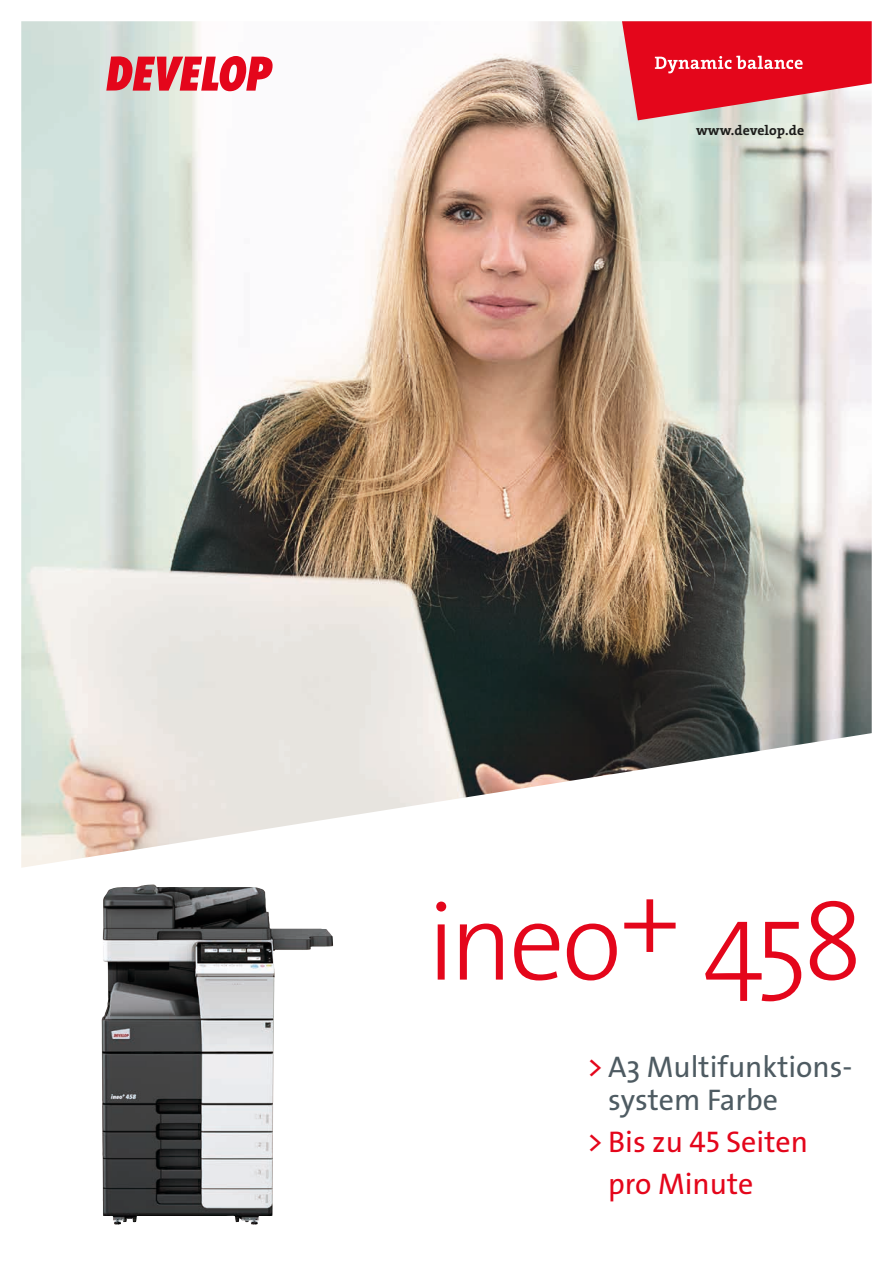
<style>
.page{position:relative;width:893px;height:1263px;background:#fff}
.page>*{position:absolute;margin:0;border:0;box-sizing:border-box;transform-origin:0 0}
.t1{font:111px "The Sans LP3 Lig";letter-spacing:-.045em;color:#e4061b}
.t2{font:30px/33px "The Sans LP5 Plain";color:#4e5b62}
.t3{font:30px/42px "The Sans LP5 Plain";color:#e4061b}
.t4{font:700 13.8px "The Serif";letter-spacing:.005em;color:#1d1d1b}
.s1{color:#e4061b}
</style>
<div class="page">
<img style="left:21px;top:21px;width:851px;height:847px">
<svg style="left:622px;top:21px;width:250px;height:99px;background:#e33b4a"></svg>
<svg style="left:106px;top:56px;width:167px;height:35px"></svg>
<img style="left:102px;top:884px;width:171px;height:341px">
<p class="t4" style="left:696px;top:122px;width:110px">www.develop.de</p>
<h1 class="t1" style="left:427px;top:871px;width:438px">ineo+ 458</h1>
<p class="t2" style="left:608px;top:1050px;width:246px;text-indent:-21px"><span class="s1">&gt;</span> A3 Multifunktions&shy;system Farbe</p>
<p class="t3" style="left:608px;top:1121px;width:201px;text-indent:-21px">&gt; Bis zu 45 Seiten pro Minute</p>
</div>
